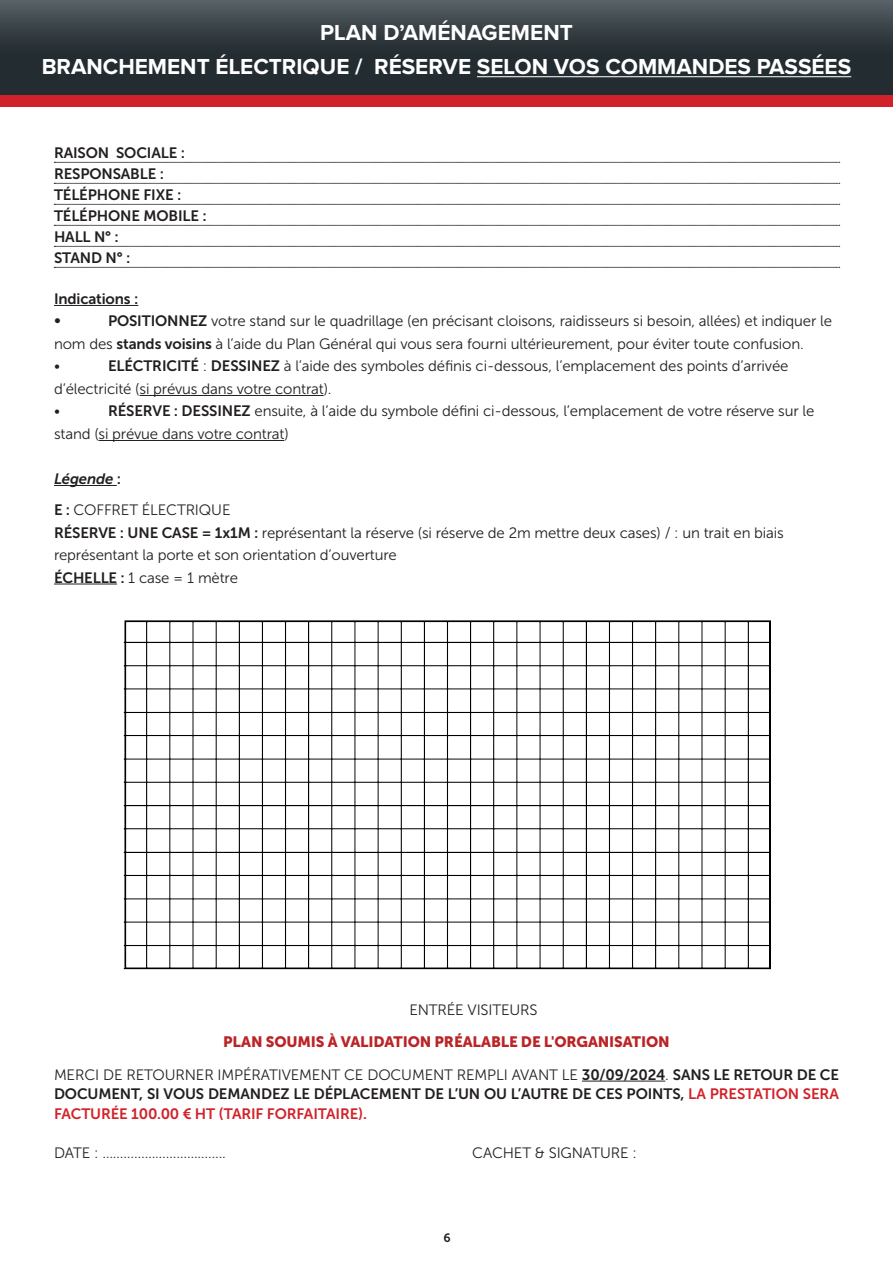
<style>
.page{position:relative;width:893px;height:1263px;background:#fff}
.page>*{position:absolute;margin:0;border:0;box-sizing:border-box;transform-origin:0 0}
.t1{font:700 22.5px/34px "Proxima Nova";color:#fff;text-align:center}
.t2{font:15px/22.5px "Museo Sans 300";letter-spacing:-.01em;color:#231f20}
.t3{font:15px/21px "Museo Sans 700";letter-spacing:-.01em;color:#231f20}
.t4{font:15px "Museo Sans 900";letter-spacing:-.01em;color:#bb2427}
.t5{font:italic 15px "Museo Sans 700";letter-spacing:-.01em;color:#231f20}
.t6{font:12px "Museo Sans 700";color:#231f20}
.s1{font-family:"Museo Sans 700"}
.s2{font-style:normal}
.s3{color:#d1232a}
</style>
<div class="page">
<svg style="left:54px;top:162px;width:786px;height:1px"></svg>
<svg style="left:54px;top:183px;width:786px;height:1px"></svg>
<svg style="left:54px;top:204px;width:786px;height:1px"></svg>
<svg style="left:54px;top:225px;width:786px;height:1px"></svg>
<svg style="left:54px;top:246px;width:786px;height:1px"></svg>
<svg style="left:54px;top:267px;width:786px;height:1px"></svg>
<hr style="left:54px;top:305px;width:84px;height:1px;background:#231f20">
<hr style="left:140px;top:395px;width:184px;height:1px;background:#231f20">
<hr style="left:99px;top:440px;width:185px;height:1px;background:#231f20">
<hr style="left:54px;top:485px;width:63px;height:1px;background:#231f20">
<hr style="left:54px;top:584px;width:63px;height:1px;background:#231f20">
<hr style="left:582px;top:1081px;width:83px;height:1px;background:#231f20">
<img style="left:123px;top:620px;width:648px;height:350px">
<div style="left:0;top:0;width:893px;height:96px;background:linear-gradient(to bottom,#4b545a,#172023)"></div>
<hr style="left:477px;top:76px;width:374px;height:1px;background:#fff">
<div style="left:0;top:96px;width:893px;height:11px;background:#d1222c"></div>
<h1 class="t1" style="left:42px;top:16px;width:811px">PLAN D’AMÉNAGEMENT<br>BRANCHEMENT ÉLECTRIQUE / RÉSERVE SELON VOS COMMANDES PASSÉES</h1>
<p class="t3" style="left:54px;top:143px;width:154px">RAISON SOCIALE :<br>RESPONSABLE :<br>TÉLÉPHONE FIXE :<br>TÉLÉPHONE MOBILE :<br>HALL N° :<br>STAND N° :</p>
<p class="t3" style="left:54px;top:287px;width:86px;line-height:22.5px">Indications : •</p>
<p class="t2" style="left:54px;top:310px;width:779px;text-indent:54px"><span class="s1">POSITIONNEZ</span> votre stand sur le quadrillage (en précisant cloisons, raidisseurs si besoin, allées) et indiquer le nom des <span class="s1">stands voisins</span> à l’aide du Plan Général qui vous sera fourni ultérieurement, pour éviter toute confusion.<br>•</p>
<p class="t2" style="left:54px;top:355px;width:736px;text-indent:54px"><span class="s1">ELÉCTRICITÉ</span> : <span class="s1">DESSINEZ</span> à l’aide des symboles définis ci-dessous, l’emplacement des points d’arrivée d’électricité (si prévus dans votre contrat).<br>•</p>
<p class="t2" style="left:54px;top:400px;width:762px;text-indent:54px"><span class="s1">RÉSERVE : DESSINEZ</span> ensuite, à l’aide du symbole défini ci-dessous, l’emplacement de votre réserve sur le stand (si prévue dans votre contrat)</p>
<p class="t5" style="left:54px;top:470px;width:69px">Légende <span class="s2">:</span></p>
<p class="t2" style="left:54px;top:499px;width:731px"><span class="s1">E :</span> COFFRET ÉLECTRIQUE<br><span class="s1">RÉSERVE : UNE CASE = 1x1M :</span> représentant la réserve (si réserve de 2m mettre deux cases) / : un trait en biais représentant la porte et son orientation d’ouverture<br><span class="s1">ÉCHELLE :</span> 1 case = 1 mètre</p>
<p class="t2" style="left:409px;top:999px;width:130px">ENTRÉE VISITEURS</p>
<p class="t4" style="left:223px;top:1033px;width:448px">PLAN SOUMIS À VALIDATION PRÉALABLE DE L'ORGANISATION</p>
<p class="t2" style="left:54px;top:1063px;width:786px">MERCI DE RETOURNER IMPÉRATIVEMENT CE DOCUMENT REMPLI AVANT LE <span class="s1">30/09/2024</span>. <span class="s1">SANS LE RETOUR DE CE</span></p>
<p class="t3" style="left:54px;top:1084px;width:786px;line-height:19.5px">DOCUMENT, SI VOUS DEMANDEZ LE DÉPLACEMENT DE L’UN OU L’AUTRE DE CES POINTS, <span class="s3">LA PRESTATION SERA<br>FACTURÉE 100.00 € HT (TARIF FORFAITAIRE).</span></p>
<p class="t2" style="left:54px;top:1141px;width:173px">DATE : ……………………………..</p>
<p class="t2" style="left:472px;top:1141px;width:166px">CACHET &amp; SIGNATURE :</p>
<p class="t6" style="left:443px;top:1231px;width:9px">6</p>
</div>
